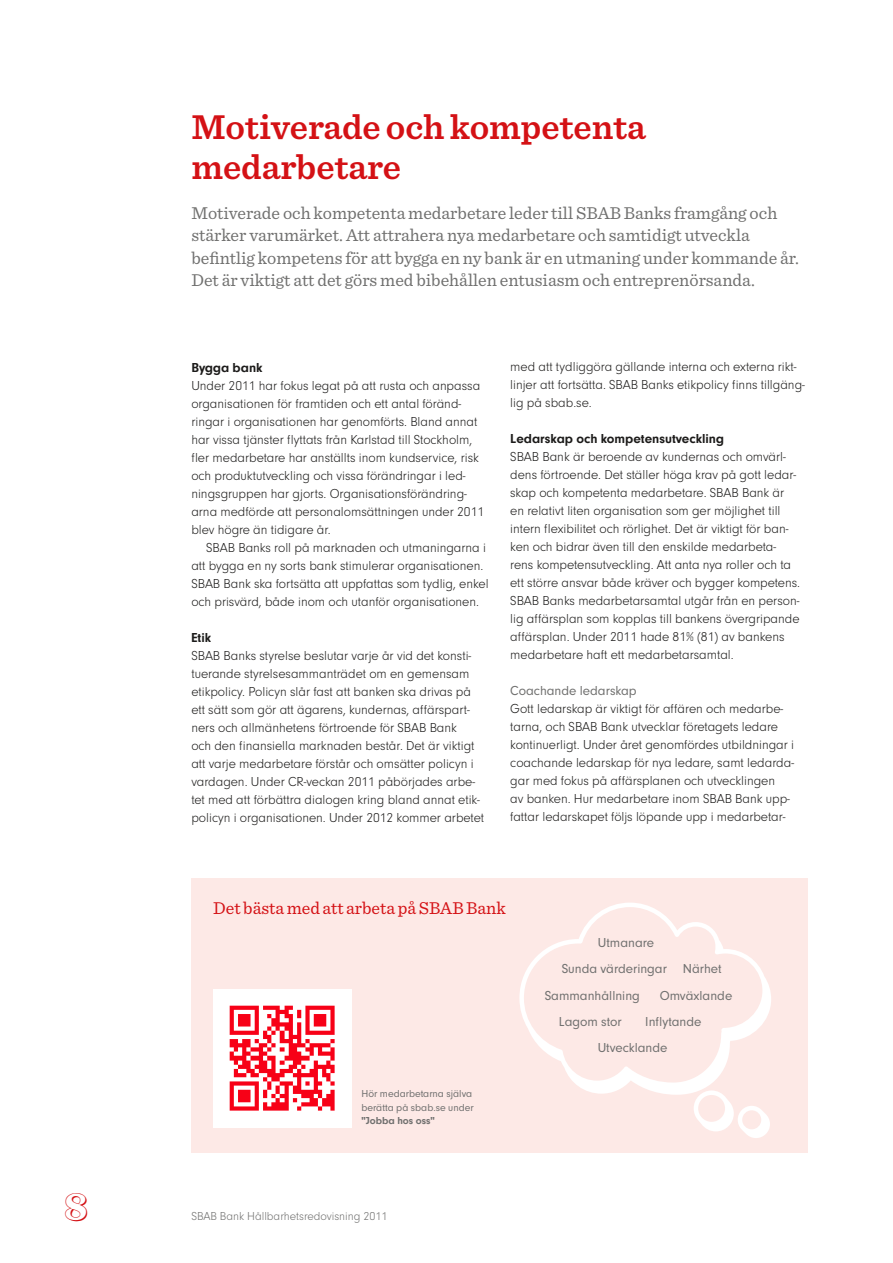
<style>
.page{position:relative;width:893px;height:1263px;background:#fff}
.page>*{position:absolute;margin:0;border:0;box-sizing:border-box;transform-origin:0 0}
.t1{font:600 36px/40.5px "Sentinel";color:#d41115}
.t2{font:36px "SBAB Siffror";color:#d41115}
.t3{font:18px/22.5px "Sentinel";color:#70706f}
.t4{font:18px "Sentinel";color:#d41115}
.t5{font:300 13.5px/18px "Neuzeit Gro";color:#1c1b1a}
.t6{font:13.5px/26.4px "Neuzeit Gro";color:#70706f;text-align:center}
.t7{font:700 13.5px "Neuzeit Gro";color:#1c1b1a}
.t8{font:300 12px "Neuzeit Gro";color:#70706f}
.t9{font:10.5px/13.5px "Neuzeit Gro";color:#70706f}
.t10{font:700 10.5px "Neuzeit Gro";color:#70706f}
</style>
<div class="page">
<div style="left:191px;top:878px;width:617px;height:274px;background:#fde9e6"></div>
<svg style="left:519px;top:903px;width:252px;height:192px"></svg>
<svg style="left:694px;top:1090px;width:76px;height:48px"></svg>
<img style="left:213px;top:989px;width:138px;height:138px">
<h1 class="t2" style="left:64px;top:1193px;width:26px">8</h1>
<h1 class="t1" style="left:191px;top:104px;width:456px">Motiverade och kompetenta medarbetare</h1>
<p class="t3" style="left:191px;top:200px;width:609px">Motiverade och kompetenta medarbetare leder till SBAB Banks framgång och stärker varumärket. Att attrahera nya medarbetare och samtidigt utveckla befintlig kompetens för att bygga en ny bank är en utmaning under kommande år.<br>Det är viktigt att det görs med bibehållen entusiasm och entreprenörsanda.</p>
<p class="t7" style="left:191px;top:359px;width:73px">Bygga bank</p>
<p class="t5" style="left:191px;top:376px;width:294px">Under 2011 har fokus legat på att rusta och anpassa organisationen för framtiden och ett antal föränd&shy;ringar i organisationen har genomförts. Bland annat har vissa tjänster flyttats från Karlstad till Stockholm, fler medarbetare har anställts inom kundservice, risk och produktutveckling och vissa förändringar i led&shy;ningsgruppen har gjorts. Organisationsförändring&shy;arna medförde att personalomsättningen under 2011 blev högre än tidigare år.</p>
<p class="t5" style="left:191px;top:538px;width:299px;text-indent:15px">SBAB Banks roll på marknaden och utmaningarna i att bygga en ny sorts bank stimulerar organisationen.<br>SBAB Bank ska fortsätta att uppfattas som tydlig, enkel och prisvärd, både inom och utanför organisationen.</p>
<p class="t7" style="left:191px;top:629px;width:21px">Etik</p>
<p class="t5" style="left:191px;top:646px;width:294px">SBAB Banks styrelse beslutar varje år vid det konsti&shy;tuerande styrelsesammanträdet om en gemensam etikpolicy. Policyn slår fast att banken ska drivas på ett sätt som gör att ägarens, kundernas, affärspart&shy;ners och allmänhetens förtroende för SBAB Bank<br>och den finansiella marknaden består. Det är viktigt att varje medarbetare förstår och omsätter policyn i vardagen. Under CR-veckan 2011 påbörjades arbe&shy;tet med att förbättra dialogen kring bland annat etik&shy;policyn i organisationen. Under 2012 kommer arbetet</p>
<p class="t5" style="left:510px;top:358px;width:296px">med att tydliggöra gällande interna och externa rikt&shy;linjer att fortsätta. SBAB Banks etikpolicy finns tillgäng&shy;lig på sbab.se.</p>
<p class="t7" style="left:510px;top:431px;width:215px">Ledarskap och kompetensutveckling</p>
<p class="t5" style="left:510px;top:448px;width:291px">SBAB Bank är beroende av kundernas och omvärl&shy;dens förtroende. Det ställer höga krav på gott ledar&shy;skap och kompetenta medarbetare. SBAB Bank är en relativt liten organisation som ger möjlighet till intern flexibilitet och rörlighet. Det är viktigt för ban&shy;ken och bidrar även till den enskilde medarbeta&shy;rens kompetensutveckling. Att anta nya roller och ta ett större ansvar både kräver och bygger kompetens.<br>SBAB Banks medarbetarsamtal utgår från en person&shy;lig affärsplan som kopplas till bankens övergripande affärsplan. Under 2011 hade 81% (81) av bankens medarbetare haft ett medarbetarsamtal.</p>
<p class="t6" style="left:510px;top:678px;width:128px">Coachande ledarskap</p>
<p class="t5" style="left:510px;top:700px;width:285px">Gott ledarskap är viktigt för affären och medarbe&shy;tarna, och SBAB Bank utvecklar företagets ledare kontinuerligt. Under året genomfördes utbildningar i coachande ledarskap för nya ledare, samt ledarda&shy;gar med fokus på affärsplanen och utvecklingen<br>av banken. Hur medarbetare inom SBAB Bank upp&shy;fattar ledarskapet följs löpande upp i medarbetar-</p>
<h2 class="t4" style="left:213px;top:895px;width:294px">Det bästa med att arbeta på SBABBank</h2>
<p class="t9" style="left:361px;top:1087px;width:114px">Hör medarbetarna själva berätta på sbab.se under</p>
<p class="t10" style="left:361px;top:1115px;width:75px">"Jobba hos oss"</p>
<p class="t8" style="left:191px;top:1210px;width:198px">SBAB Bank Hållbarhetsredovisning 2011</p>
<p class="t6" style="left:598px;top:929px;width:58px">Utmanare</p>
<p class="t6" style="left:562px;top:956px;width:107px">Sunda värderingar</p>
<p class="t6" style="left:660px;top:956px;width:74px;text-align:left;text-indent:23px">Närhet<br>Omväxlande</p>
<p class="t6" style="left:545px;top:982px;width:97px">Sammanhållning<br>Lagom stor</p>
<p class="t6" style="left:645px;top:1009px;width:58px">Inflytande</p>
<p class="t6" style="left:598px;top:1035px;width:71px">Utvecklande</p>
</div>
